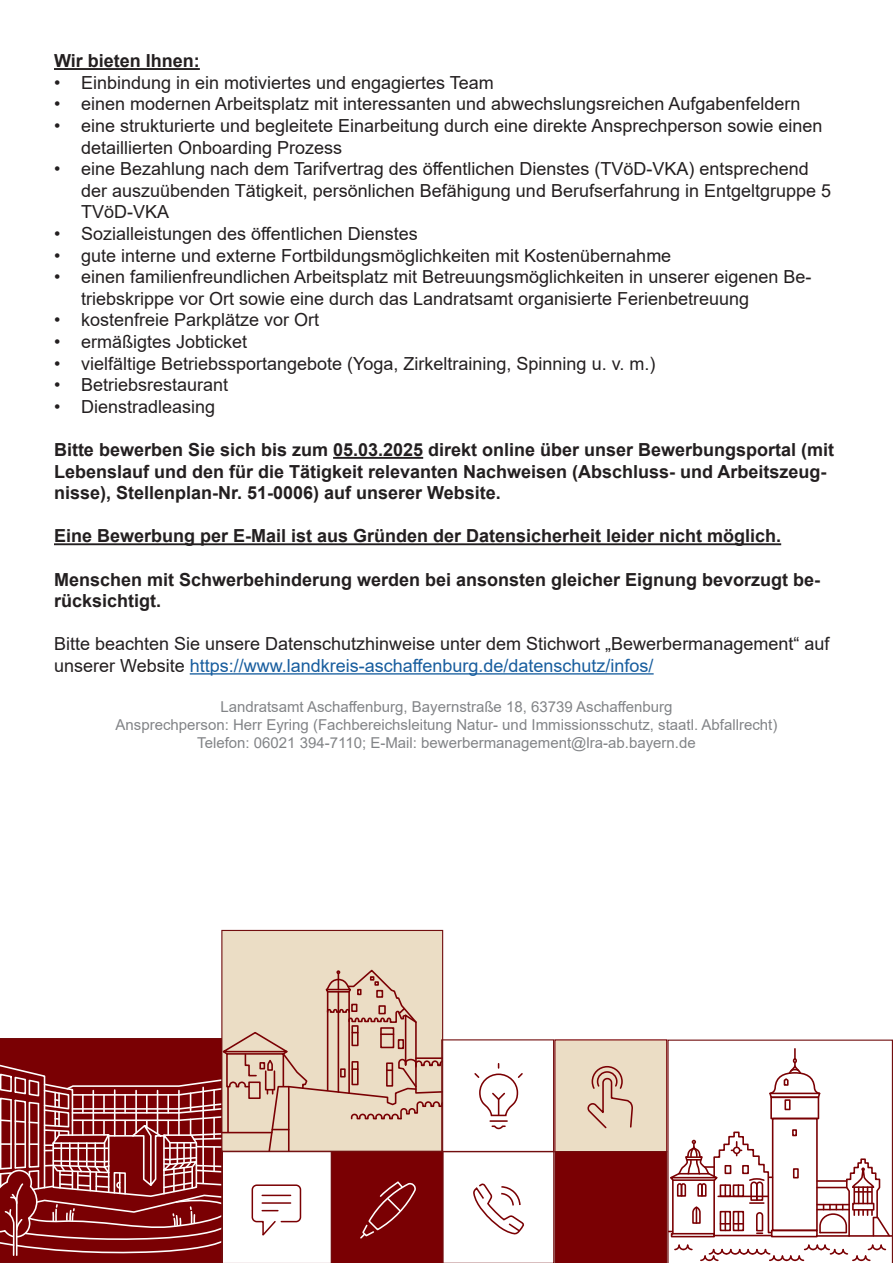
<style>
.page{position:relative;width:893px;height:1263px;background:#fff}
.page>*{position:absolute;margin:0;border:0;box-sizing:border-box;transform-origin:0 0}
.t1{font:18px/21.6px "Arial";color:#231f20}
.t2{font:700 18px/21.6px "Arial";color:#231f20}
.t3{font:15px "Arial";color:#828487}
.s1{color:#175d9e}
</style>
<div class="page">
<hr style="left:54px;top:68px;width:146px;height:2px;background:#231f20">
<hr style="left:333px;top:457px;width:90px;height:2px;background:#231f20">
<hr style="left:54px;top:543px;width:727px;height:2px;background:#231f20">
<hr style="left:190px;top:673px;width:464px;height:1px;background:#175d9e">
<div style="left:222px;top:930px;width:221px;height:221px;background:#ebddc5"></div>
<svg style="left:667px;top:1039px;width:226px;height:224px"></svg>
<svg style="left:473px;top:1183px;width:51px;height:52px"></svg>
<div style="left:441px;top:1151px;width:113px;height:112px;border:1px solid #720e0f"></div>
<svg style="left:0;top:968px;width:444px;height:295px"></svg>
<div style="left:555px;top:1040px;width:112px;height:112px;background:#ebddc5"></div>
<svg style="left:554px;top:1049px;width:337px;height:214px"></svg>
<svg style="left:474px;top:1064px;width:49px;height:66px"></svg>
<div style="left:441px;top:1039px;width:113px;height:113px;border:1px solid #720e0f"></div>
<p class="t2" style="left:54px;top:50px;width:147px">Wir bieten Ihnen:</p>
<p class="t1" style="left:54px;top:71px;width:441px">• Einbindung in ein motiviertes und engagiertes Team</p>
<p class="t1" style="left:54px;top:93px;width:748px">• einen modernen Arbeitsplatz mit interessanten und abwechslungsreichen Aufgabenfeldern</p>
<p class="t1" style="left:81px;top:115px;width:743px;text-indent:-27px">• eine strukturierte und begleitete Einarbeitung durch eine direkte Ansprechperson sowie einen detaillierten Onboarding Prozess</p>
<p class="t1" style="left:81px;top:158px;width:752px;text-indent:-27px">• eine Bezahlung nach dem Tarifvertrag des öffentlichen Dienstes (TVöD-VKA) entsprechend der auszuübenden Tätigkeit, persönlichen Befähigung und Berufserfahrung in Entgeltgruppe 5<br>TVöD-VKA</p>
<p class="t1" style="left:54px;top:223px;width:365px">• Sozialleistungen des öffentlichen Dienstes</p>
<p class="t1" style="left:54px;top:244px;width:619px">• gute interne und externe Fortbildungsmöglichkeiten mit Kostenübernahme</p>
<p class="t1" style="left:81px;top:266px;width:732px;text-indent:-27px">• einen familienfreundlichen Arbeitsplatz mit Betreuungsmöglichkeiten in unserer eigenen Be&shy;triebskrippe vor Ort sowie eine durch das Landratsamt organisierte Ferienbetreuung</p>
<p class="t1" style="left:54px;top:309px;width:267px">• kostenfreie Parkplätze vor Ort</p>
<p class="t1" style="left:54px;top:331px;width:195px">• ermäßigtes Jobticket</p>
<p class="t1" style="left:54px;top:352px;width:603px">• vielfältige Betriebssportangebote (Yoga, Zirkeltraining, Spinning u. v. m.)</p>
<p class="t1" style="left:54px;top:374px;width:176px">• Betriebsrestaurant</p>
<p class="t1" style="left:54px;top:395px;width:163px">• Dienstradleasing</p>
<p class="t2" style="left:54px;top:439px;width:782px">Bitte bewerben Sie sich bis zum 05.03.2025 direkt online über unser Bewerbungsportal (mit<br>Lebenslauf und den für die Tätigkeit relevanten Nachweisen (Abschluss- und Arbeitszeug&shy;nisse), Stellenplan-Nr. 51-0006) auf unserer Website.</p>
<p class="t2" style="left:54px;top:525px;width:729px">Eine Bewerbung per E-Mail ist aus Gründen der Datensicherheit leider nicht möglich.</p>
<p class="t2" style="left:54px;top:569px;width:768px">Menschen mit Schwerbehinderung werden bei ansonsten gleicher Eignung bevorzugt be&shy;rücksichtigt.</p>
<p class="t1" style="left:54px;top:633px;width:777px">Bitte beachten Sie unsere Datenschutzhinweise unter dem Stichwort „Bewerbermanagement“ auf unserer Website <span class="s1">https://www.landkreis-aschaffenburg.de/datenschutz/infos/</span></p>
<p class="t3" style="left:220px;top:696px;width:454px">Landratsamt Aschaffenburg, Bayernstraße 18, 63739 Aschaffenburg</p>
<p class="t3" style="left:115px;top:714px;width:663px">Ansprechperson: Herr Eyring (Fachbereichsleitung Natur- und Immissionsschutz, staatl. Abfallrecht)</p>
<p class="t3" style="left:197px;top:732px;width:500px">Telefon: 06021 394-7110; E-Mail: bewerbermanagement@lra-ab.bayern.de</p>
</div>
